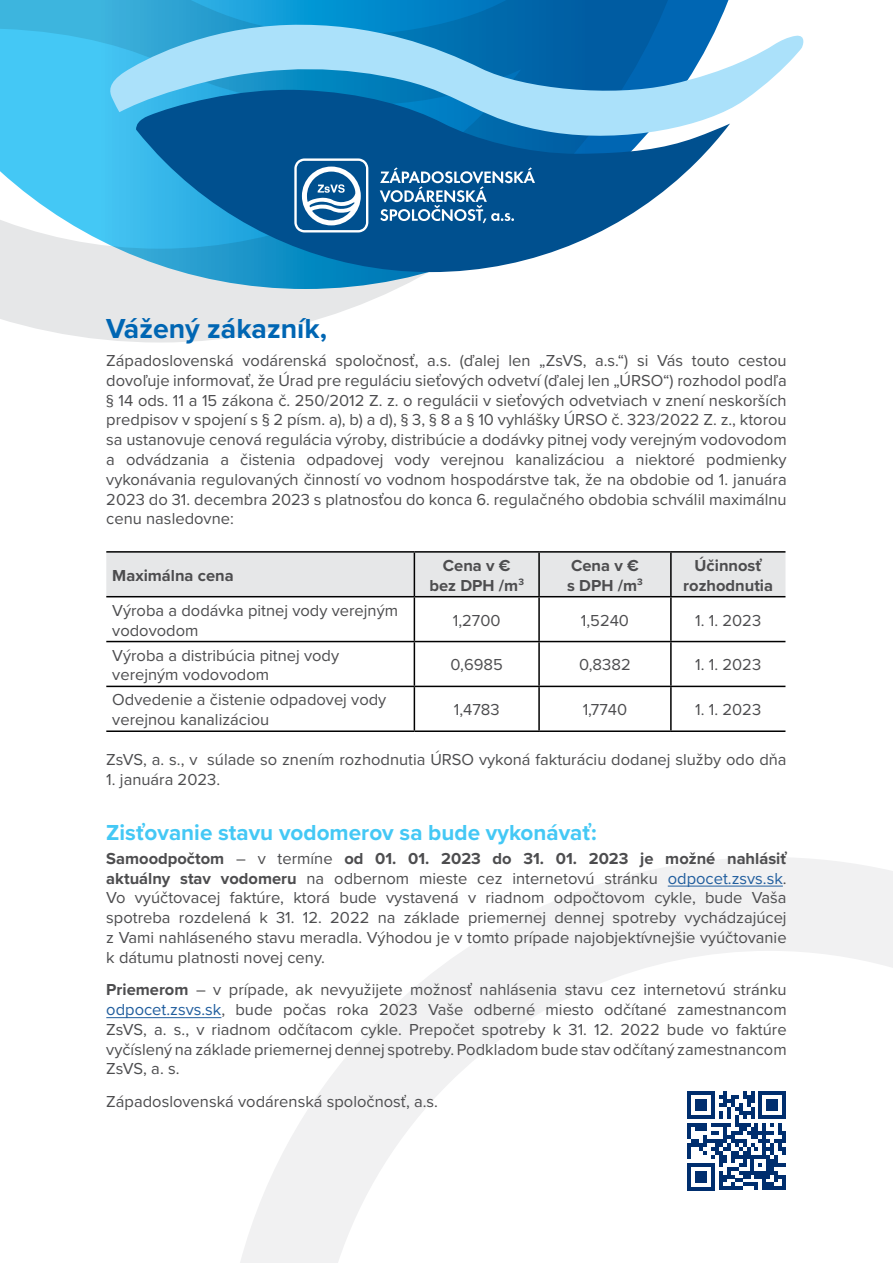
<style>
.page{position:relative;width:893px;height:1263px;background:#fff}
.page>*{position:absolute;margin:0;border:0;box-sizing:border-box;transform-origin:0 0}
._0_nadtitul{font:700 28.5px "Proxima Nova";color:#0066b3}
._1_medzititul{font:700 22.5px "Proxima Nova";color:#44c8f5}
._2_txt{font:16.5px/19.8px "Proxima Nova";color:#4d4d4f;text-align:justify}
._2_txt-2{font:700 16.5px/19.8px "Proxima Nova";color:#4d4d4f;text-align:center}
.s1{font-weight:700}
.s2{color:#215e9e}
</style>
<div class="page">
<svg style="left:240px;top:857px;width:653px;height:406px"></svg>
<svg style="left:0;top:0;width:708px;height:343px"></svg>
<div style="left:671px;top:1075px;width:131px;height:131px;background:#fff"></div>
<svg style="left:687px;top:1091px;width:99px;height:99px"></svg>
<svg style="left:136px;top:143px;width:578px;height:129px;fill:#00508f"></svg>
<svg style="left:108px;top:22px;width:696px;height:121px;background:#5ba5d1"></svg>
<svg style="left:294px;top:158px;width:241px;height:74px"></svg>
<hr style="left:668px;top:886px;width:115px;height:1px;background:#215e9e">
<hr style="left:106px;top:1017px;width:115px;height:1px;background:#215e9e">
<div style="left:106px;top:553px;width:679px;height:43px;background:#e6e7e8"></div>
<hr style="left:106px;top:551px;width:308px;height:2px;background:#000">
<hr style="left:414px;top:551px;width:125px;height:2px;background:#000">
<hr style="left:414px;top:553px;width:1px;height:43px;background:#000">
<hr style="left:539px;top:551px;width:132px;height:2px;background:#000">
<hr style="left:538px;top:553px;width:2px;height:43px;background:#000">
<hr style="left:671px;top:551px;width:114px;height:2px;background:#000">
<hr style="left:670px;top:553px;width:2px;height:43px;background:#000">
<hr style="left:106px;top:596px;width:308px;height:1px;background:#000">
<hr style="left:414px;top:596px;width:125px;height:1px;background:#000">
<hr style="left:414px;top:597px;width:1px;height:44px;background:#000">
<hr style="left:539px;top:596px;width:132px;height:1px;background:#000">
<hr style="left:538px;top:597px;width:2px;height:44px;background:#000">
<hr style="left:671px;top:596px;width:114px;height:1px;background:#000">
<hr style="left:670px;top:597px;width:2px;height:44px;background:#000">
<hr style="left:106px;top:641px;width:308px;height:1px;background:#000">
<hr style="left:414px;top:641px;width:125px;height:1px;background:#000">
<hr style="left:414px;top:642px;width:1px;height:44px;background:#000">
<hr style="left:539px;top:641px;width:132px;height:1px;background:#000">
<hr style="left:538px;top:642px;width:2px;height:44px;background:#000">
<hr style="left:671px;top:641px;width:114px;height:1px;background:#000">
<hr style="left:670px;top:642px;width:2px;height:44px;background:#000">
<hr style="left:106px;top:686px;width:308px;height:1px;background:#000">
<hr style="left:414px;top:686px;width:125px;height:1px;background:#000">
<hr style="left:414px;top:687px;width:1px;height:43px;background:#000">
<hr style="left:539px;top:686px;width:132px;height:1px;background:#000">
<hr style="left:538px;top:687px;width:2px;height:43px;background:#000">
<hr style="left:671px;top:686px;width:114px;height:1px;background:#000">
<hr style="left:670px;top:687px;width:2px;height:43px;background:#000">
<hr style="left:106px;top:730px;width:308px;height:2px;background:#000">
<hr style="left:414px;top:730px;width:125px;height:2px;background:#000">
<hr style="left:539px;top:730px;width:132px;height:2px;background:#000">
<hr style="left:671px;top:730px;width:114px;height:2px;background:#000">
<p class="_0_nadtitul" style="left:106px;top:307px;width:222px">Vážený zákazník,</p>
<p class="_2_txt" style="left:106px;top:350px;width:682px">Západoslovenská vodárenská spoločnosť, a.s. (ďalej len „ZsVS, a.s.“) si Vás touto cestou dovoľuje informovať, že Úrad pre reguláciu sieťových odvetví (ďalej len „ÚRSO“) rozhodol podľa § 14 ods. 11 a 15 zákona č. 250/2012 Z. z. o regulácii v sieťových odvetviach v znení neskorších predpisov v spojení s § 2 písm. a), b) a d), § 3, § 8 a § 10 vyhlášky ÚRSO č. 323/2022 Z. z., ktorou sa ustanovuje cenová regulácia výroby, distribúcie a dodávky pitnej vody verejným vodovodom a odvádzania a čistenia odpadovej vody verejnou kanalizáciou a niektoré podmienky vykonávania regulovaných činností vo vodnom hospodárstve tak, že na obdobie od 1. januára 2023 do 31. decembra 2023 s platnosťou do konca 6. regulačného obdobia schválil maximálnu cenu nasledovne:</p>
<p class="_2_txt-2" style="left:112px;top:565px;width:123px">Maximálna cena</p>
<p class="_2_txt-2" style="left:429px;top:555px;width:96px">Cena v € bez DPH /m<sup>3</sup></p>
<p class="_2_txt-2" style="left:567px;top:555px;width:77px;text-align:left">Cena v € s DPH /m<sup>3</sup></p>
<p class="_2_txt-2" style="left:683px;top:555px;width:91px">Účinnosť rozhodnutia</p>
<p class="_2_txt" style="left:112px;top:600px;width:287px">Výroba a dodávka pitnej vody verejným vodovodom</p>
<p class="_2_txt" style="left:453px;top:609px;width:49px">1,2700</p>
<p class="_2_txt" style="left:581px;top:609px;width:50px">1,5240</p>
<p class="_2_txt" style="left:695px;top:609px;width:67px">1. 1. 2023</p>
<p class="_2_txt" style="left:112px;top:644px;width:228px">Výroba a distribúcia pitnej vody verejným vodovodom</p>
<p class="_2_txt" style="left:451px;top:654px;width:54px">0,6985</p>
<p class="_2_txt" style="left:579px;top:654px;width:53px">0,8382</p>
<p class="_2_txt" style="left:695px;top:654px;width:67px">1. 1. 2023</p>
<p class="_2_txt" style="left:112px;top:689px;width:276px">Odvedenie a čistenie odpadovej vody verejnou kanalizáciou</p>
<p class="_2_txt" style="left:454px;top:699px;width:47px">1,4783</p>
<p class="_2_txt" style="left:583px;top:699px;width:46px">1,7740</p>
<p class="_2_txt" style="left:695px;top:699px;width:67px">1. 1. 2023</p>
<p class="_2_txt" style="left:106px;top:749px;width:682px">ZsVS, a. s., v súlade so znením rozhodnutia ÚRSO vykoná fakturáciu dodanej služby odo dňa</p>
<p class="_2_txt" style="left:106px;top:769px;width:115px">1. januára 2023.</p>
<p class="_1_medzititul" style="left:106px;top:815px;width:492px">Zisťovanie stavu vodomerov sa bude vykonávať:</p>
<p class="_2_txt" style="left:106px;top:847px;width:682px"><span class="s1">Samoodpočtom</span> – v termíne <span class="s1">od 01. 01. 2023 do 31. 01. 2023 je možné nahlásiť aktuálny stav vodomeru</span> na odbernom mieste cez internetovú stránku <span class="s2">odpocet.zsvs.sk</span>.<br>Vo vyúčtovacej faktúre, ktorá bude vystavená v riadnom odpočtovom cykle, bude Vaša spotreba rozdelená k 31. 12. 2022 na základe priemernej dennej spotreby vychádzajúcej z Vami nahláseného stavu meradla. Výhodou je v tomto prípade najobjektívnejšie vyúčtovanie k dátumu platnosti novej ceny.</p>
<p class="_2_txt" style="left:106px;top:979px;width:682px"><span class="s1">Priemerom</span> – v prípade, ak nevyužijete možnosť nahlásenia stavu cez internetovú stránku <span class="s2">odpocet.zsvs.sk</span>, bude počas roka 2023 Vaše odberné miesto odčítané zamestnancom ZsVS, a. s., v riadnom odčítacom cykle. Prepočet spotreby k 31. 12. 2022 bude vo faktúre vyčíslený na základe priemernej dennej spotreby. Podkladom bude stav odčítaný zamestnancom ZsVS, a. s.</p>
<p class="_2_txt" style="left:106px;top:1091px;width:333px">Západoslovenská vodárenská spoločnosť, a.s.</p>
</div>
